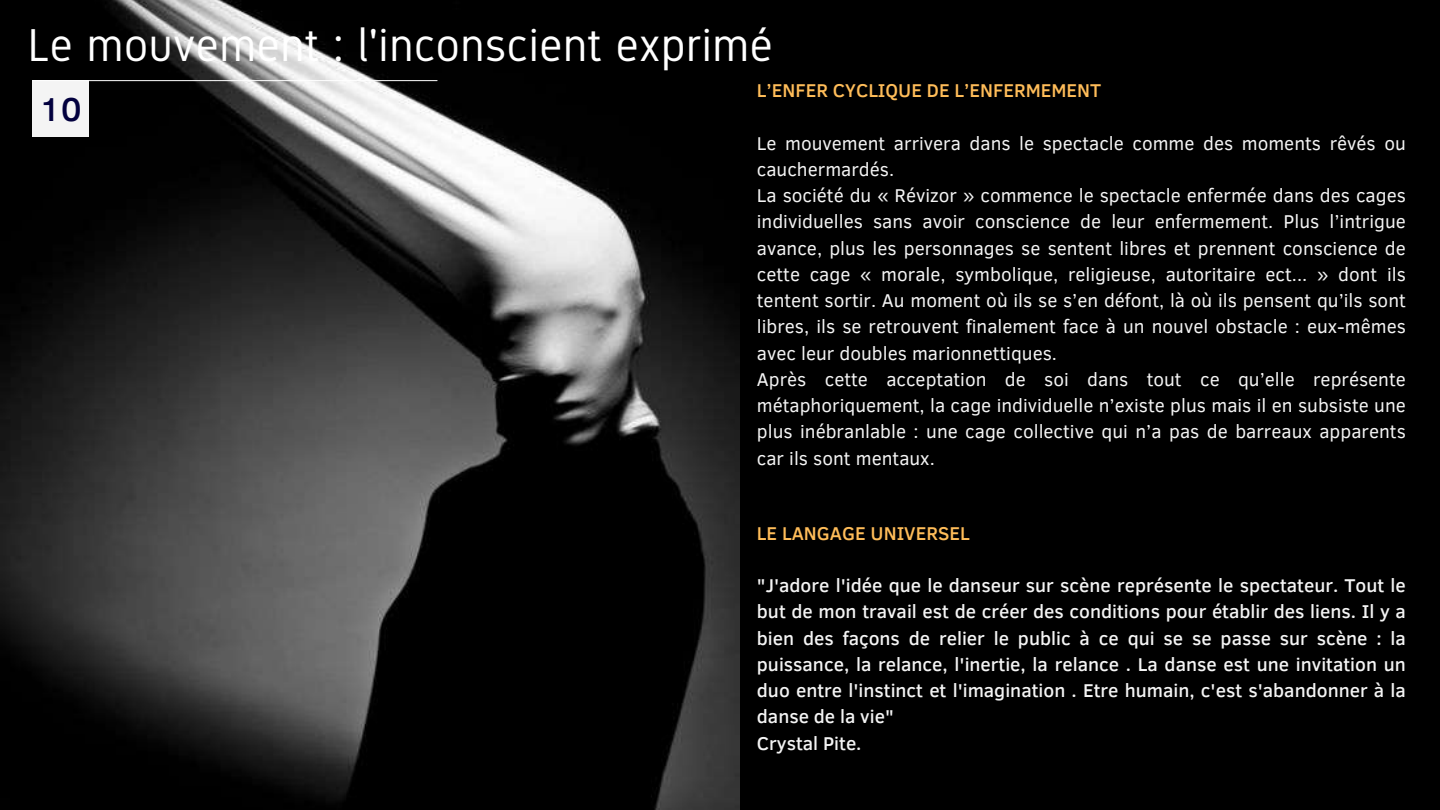
<style>
.page{position:relative;width:1440px;height:810px;background:#000}
.page>*{position:absolute;margin:0;border:0;box-sizing:border-box;transform-origin:0 0}
.t1{font:46.1px "Gidole";color:#fff}
.t2{font:500 34px "Clear Sans";color:#02003e}
.t3{font:19px/26.2px "Clear Sans";color:#f4f4f4}
.t4{font:500 19px/26.2px "Clear Sans";color:#f4f4f4}
.t5{font:500 19px "Clear Sans";color:#ffbd59}
</style>
<div class="page">
<img style="left:0;top:0;width:740px;height:810px">
<div style="left:32px;top:80px;width:57px;height:56px;background:#f4f4f4"></div>
<hr style="left:33px;top:80px;width:404px;height:1px;background:#fff">
<h1 class="t1" style="left:27px;top:19px;width:747px">Le mouvement : l'inconscient exprimé</h1>
<p class="t5" style="left:757px;top:77px;width:346px">L’ENFER CYCLIQUE DE L’ENFERMEMENT</p>
<p class="t3" style="left:757px;top:129px;width:650px">Le mouvement arrivera dans le spectacle comme des moments rêvés ou cauchermardés.<br>La société du « Révizor » commence le spectacle enfermée dans des cages individuelles sans avoir conscience de leur enfermement. Plus l’intrigue avance, plus les personnages se sentent libres et prennent conscience de cette cage « morale, symbolique, religieuse, autoritaire ect... » dont ils tentent sortir. Au moment où ils se s’en défont, là où ils pensent qu’ils sont libres, ils se retrouvent finalement face à un nouvel obstacle : eux-mêmes avec leur doubles marionnettiques.<br>Après cette acceptation de soi dans tout ce qu’elle représente métaphoriquement, la cage individuelle n’existe plus mais il en subsiste une plus inébranlable : une cage collective qui n’a pas de barreaux apparents car ils sont mentaux.</p>
<h2 class="t2" style="left:40px;top:85px;width:44px">10</h2>
<p class="t5" style="left:757px;top:519px;width:214px">LE LANGAGE UNIVERSEL</p>
<p class="t4" style="left:757px;top:571px;width:650px">"J'adore l'idée que le danseur sur scène représente le spectateur. Tout le but de mon travail est de créer des conditions pour établir des liens. Il y a bien des façons de relier le public à ce qui se se passe sur scène : la puissance, la relance, l'inertie, la relance . La danse est une invitation un duo entre l'instinct et l'imagination . Etre humain, c'est s'abandonner à la danse de la vie"<br>Crystal Pite.</p>
</div>
